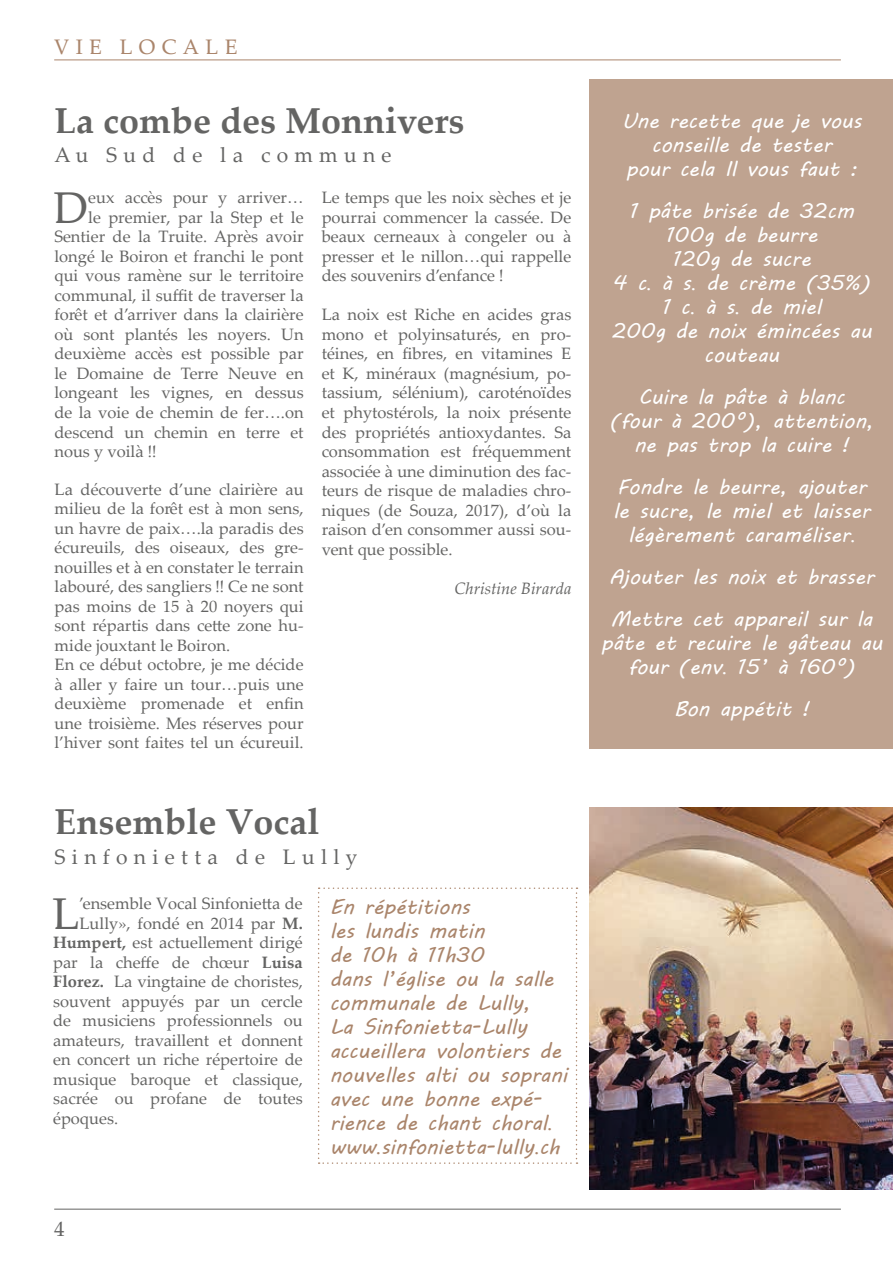
<style>
.page{position:relative;width:893px;height:1263px;background:#fff}
.page>*{position:absolute;margin:0;border:0;box-sizing:border-box;transform-origin:0 0}
.t1{font:44.55px "Palatino Linotype";color:#646463}
.t2{font:700 36px "Palatino Linotype";color:#646463}
.t3{font:21px/24px "MV Boli";color:#fff;text-align:center}
.t4{font:21px/24px "MV Boli";color:#aa856b}
.t5{font:21px "Palatino Linotype";letter-spacing:.3em;color:#646463}
.t6{font:21px "Palatino Linotype";letter-spacing:.3em;color:#aa856b}
.t7{font:16.5px/19.5px "Palatino Linotype";color:#646463;text-align:justify}
.t8{font:italic 16.5px "Palatino Linotype";color:#646463}
.s1{font-family:"Palatino Linotype"}
.s2{font-weight:700}
</style>
<div class="page">
<hr style="left:54px;top:1209px;width:787px;height:1px;background:#646463">
<hr style="left:54px;top:60px;width:787px;height:1px;background:#aa856b">
<img style="left:589px;top:808px;width:304px;height:381px">
<div style="left:589px;top:79px;width:304px;height:669px;background:#bfa390"></div>
<svg style="left:318px;top:887px;width:259px;height:277px"></svg>
<p class="t6" style="left:54px;top:32px;width:185px">VIE LOCALE</p>
<h2 class="t2" style="left:54px;top:95px;width:412px">La combe des Monnivers</h2>
<p class="t5" style="left:55px;top:140px;width:339px">Au Sud de la commune</p>
<p class="t7" style="left:322px;top:187px;width:251px">Le temps que les noix sèches et je pourrai commencer la cassée. De beaux cerneaux à congeler ou à presser et le nillon…qui rappelle des souvenirs d’enfance !</p>
<p class="t7" style="left:322px;top:304px;width:251px">La noix est Riche en acides gras mono et polyinsaturés, en pro&shy;téines, en fibres, en vitamines E et K, minéraux (magnésium, po&shy;tassium, sélénium), caroténoïdes et phytostérols, la noix présente des propriétés antioxydantes. Sa consommation est fréquemment associée à une diminution des fac&shy;teurs de risque de maladies chro&shy;niques (de Souza, 2017), d’où la raison d’en consommer aussi sou&shy;vent que possible.</p>
<p class="t8" style="left:454px;top:576px;width:118px">Christine Birarda</p>
<h1 class="t1" style="left:54px;top:176px;width:36px">D</h1>
<p class="t7" style="left:88px;top:187px;width:217px">eux accès pour y arriver…</p>
<p class="t7" style="left:88px;top:207px;width:217px">le premier, par la Step et le</p>
<p class="t7" style="left:54px;top:226px;width:251px">Sentier de la Truite. Après avoir</p>
<p class="t7" style="left:54px;top:246px;width:251px">longé le Boiron et franchi le pont</p>
<p class="t7" style="left:54px;top:265px;width:251px">qui vous ramène sur le territoire</p>
<p class="t7" style="left:54px;top:285px;width:251px">communal, il suffit de traverser la</p>
<p class="t7" style="left:54px;top:304px;width:251px">forêt et d’arriver dans la clairière</p>
<p class="t7" style="left:54px;top:324px;width:251px">où sont plantés les noyers. Un</p>
<p class="t7" style="left:54px;top:343px;width:251px">deuxième accès est possible par</p>
<p class="t7" style="left:54px;top:363px;width:251px">le Domaine de Terre Neuve en</p>
<p class="t7" style="left:54px;top:382px;width:251px">longeant les vignes, en dessus</p>
<p class="t7" style="left:54px;top:402px;width:251px">de la voie de chemin de fer….on</p>
<p class="t7" style="left:54px;top:421px;width:251px">descend un chemin en terre et</p>
<p class="t7" style="left:54px;top:441px;width:104px">nous y voilà !!</p>
<p class="t7" style="left:55px;top:479px;width:251px;text-align:left">La découverte d’une clairière au milieu de la forêt est à mon sens, un havre de paix….la paradis des écureuils, des oiseaux, des gre&shy;nouilles et à en constater le terrain labouré, des sangliers !! Ce ne sont pas moins de 15 à 20 noyers qui sont répartis dans cette zone hu&shy;mide jouxtant le Boiron.<br>En ce début octobre, je me décide à aller y faire un tour…puis une deuxième promenade et enfin une troisième. Mes réserves pour l’hiver sont faites tel un écureuil.</p>
<h2 class="t2" style="left:55px;top:796px;width:266px">Ensemble Vocal</h2>
<p class="t5" style="left:55px;top:842px;width:304px">Sinfonietta de Lully</p>
<h1 class="t1" style="left:52px;top:882px;width:29px">L</h1>
<p class="t7" style="left:80px;top:893px;width:225px">’ensemble Vocal Sinfonietta de</p>
<p class="t4" style="left:330px;top:895px;width:239px">En répétitions<br>les lundis matin<br>de 10h à 11h30<br>dans l’église ou la salle communale de Lully,<br>La Sinfonietta-Lully accueillera volontiers de nouvelles alti ou soprani avec une bonne expé&shy;rience de chant choral<span class="s1">. </span>www<span class="s1">.</span>sinfonietta-lully<span class="s1">.</span>ch</p>
<p class="t7" style="left:80px;top:913px;width:225px">Lully», fondé en 2014 par <span class="s2">M.</span></p>
<p class="t7" style="left:53px;top:932px;width:251px"><span class="s2">Humpert,</span> est actuellement dirigé</p>
<p class="t7" style="left:53px;top:952px;width:251px">par la cheffe de chœur <span class="s2">Luisa</span></p>
<p class="t7" style="left:53px;top:971px;width:251px"><span class="s2">Florez.</span> La vingtaine de choristes,</p>
<p class="t7" style="left:53px;top:991px;width:251px">souvent appuyés par un cercle</p>
<p class="t7" style="left:53px;top:1010px;width:251px">de musiciens professionnels ou</p>
<p class="t7" style="left:53px;top:1030px;width:251px">amateurs, travaillent et donnent</p>
<p class="t7" style="left:53px;top:1049px;width:251px">en concert un riche répertoire de</p>
<p class="t7" style="left:53px;top:1069px;width:251px">musique baroque et classique,</p>
<p class="t7" style="left:53px;top:1088px;width:251px">sacrée ou profane de toutes</p>
<p class="t7" style="left:53px;top:1108px;width:67px">époques.</p>
<p class="t5" style="left:54px;top:1214px;width:12px">4</p>
<p class="t3" style="left:622px;top:108px;width:241px">Une recette que je vous conseille de tester<br>pour cela Il vous faut :</p>
<p class="t3" style="left:612px;top:198px;width:262px">1 pâte brisée de 32cm<br>100g de beurre<br>120g de sucre<br>4 c<span class="s1">.</span> à s<span class="s1">.</span> de crème (35%)<br>1 c<span class="s1">.</span> à s<span class="s1">.</span> de miel<br>200g de noix émincées au couteau</p>
<p class="t3" style="left:609px;top:384px;width:266px">Cuire la pâte à blanc<br>(four à 200°), attention, ne pas trop la cuire !</p>
<p class="t3" style="left:613px;top:474px;width:258px">Fondre le beurre, ajouter le sucre, le miel et laisser légèrement caraméliser<span class="s1">.</span></p>
<p class="t3" style="left:609px;top:555px;width:267px;line-height:42px;text-align:left">Ajouter les noix et brasser<br>Mettre cet appareil sur la</p>
<p class="t3" style="left:601px;top:630px;width:283px">pâte et recuire le gâteau au four (env<span class="s1">.</span> 15’ à 160°)</p>
<p class="t3" style="left:674px;top:696px;width:137px">Bon appétit !</p>
</div>
